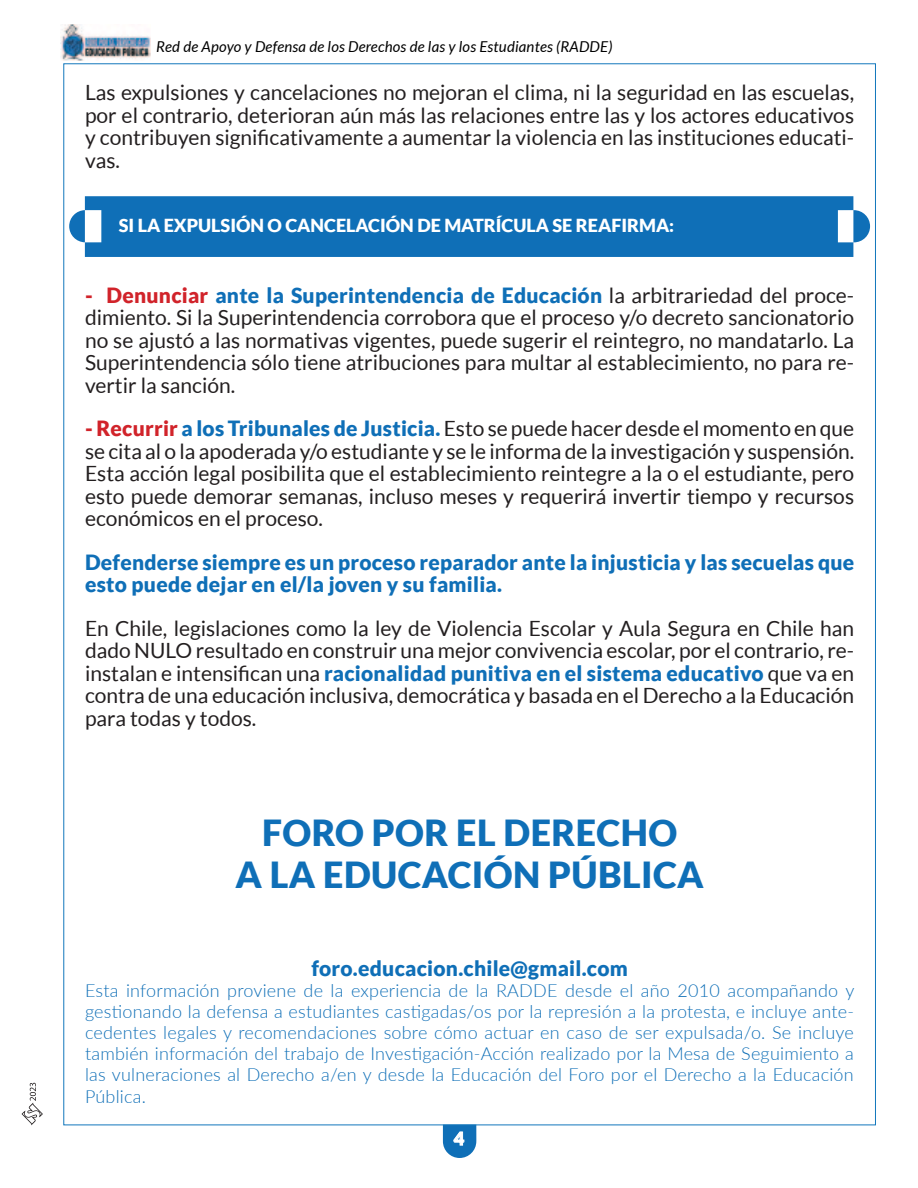
<style>
.page{position:relative;width:918px;height:1188px;background:#fff}
.page>*{position:absolute;margin:0;border:0;box-sizing:border-box;transform-origin:0 0}
.t1{font:900 36px "Lato";letter-spacing:.01em;color:#0f6fb7}
.t2{font:21px/22.5px "Lato";color:#231f20;text-align:justify}
.t3{font:900 21px/22.5px "Lato";letter-spacing:.01em;color:#0f6fb7}
.t4{font:300 18px/21.1px "Lato";letter-spacing:.01em;color:#0f6fb7;text-align:justify}
.t5{font:900 18px "Lato";color:#fff}
.t6{font:italic 15px "Lato";letter-spacing:.01em;color:#000}
.s1{font-weight:900;color:#d1232a}
.s2{font-weight:900;color:#0f6fb7}
</style>
<div class="page">
<svg style="left:443px;top:1125px;width:33px;height:33px"></svg>
<svg style="left:69px;top:196px;width:801px;height:61px;background:#1a75ba"></svg>
<img style="left:60px;top:24px;width:91px;height:36px">
<svg style="left:22px;top:1083px;width:21px;height:42px"></svg>
<p class="t6" style="left:156px;top:38px;width:458px">Red de Apoyo y Defensa de los Derechos de las y los Estudiantes (RADDE)</p>
<p class="t2" style="left:85px;top:81px;width:771px">Las expulsiones y cancelaciones no mejoran el clima, ni la seguridad en las escuelas, por el contrario, deterioran aún más las relaciones entre las y los actores educativos y contribuyen significativamente a aumentar la violencia en las instituciones educati&shy;vas.</p>
<p class="t5" style="left:119px;top:215px;width:557px">SI LA EXPULSIÓN O CANCELACIÓN DE MATRÍCULA SE REAFIRMA:</p>
<p class="t2" style="left:85px;top:284px;width:771px"><span class="s1">- Denunciar</span> <span class="s2">ante la Superintendencia de Educación</span> la arbitrariedad del proce&shy;dimiento. Si la Superintendencia corrobora que el proceso y/o decreto sancionatorio no se ajustó a las normativas vigentes, puede sugerir el reintegro, no mandatarlo. La Superintendencia sólo tiene atribuciones para multar al establecimiento, no para re&shy;vertir la sanción.</p>
<p class="t2" style="left:85px;top:417px;width:771px"><span class="s1">- Recurrir</span> <span class="s2">a los Tribunales de Justicia.</span> Esto se puede hacer desde el momento en que se cita al o la apoderada y/o estudiante y se le informa de la investigación y suspensión.<br>Esta acción legal posibilita que el establecimiento reintegre a la o el estudiante, pero esto puede demorar semanas, incluso meses y requerirá invertir tiempo y recursos económicos en el proceso.</p>
<p class="t3" style="left:85px;top:551px;width:771px">Defenderse siempre es un proceso reparador ante la injusticia y las secuelas que esto puede dejar en el/la joven y su familia.</p>
<p class="t2" style="left:85px;top:617px;width:771px">En Chile, legislaciones como la ley de Violencia Escolar y Aula Segura en Chile han dado NULO resultado en construir una mejor convivencia escolar, por el contrario, re&shy;instalan e intensifican una <span class="s2">racionalidad punitiva en el sistema educativo</span> que va en contra de una educación inclusiva, democrática y basada en el Derecho a la Educación para todas y todos.</p>
<p class="t1" style="left:262px;top:812px;width:417px">FORO POR EL DERECHO</p>
<p class="t1" style="left:236px;top:854px;width:470px">A LA EDUCACIÓN PÚBLICA</p>
<p class="t3" style="left:311px;top:957px;width:318px">foro.educacion.chile@gmail.com</p>
<p class="t4" style="left:85px;top:979px;width:771px">Esta información proviene de la experiencia de la RADDE desde el año 2010 acompañando y gestionando la defensa a estudiantes castigadas/os por la represión a la protesta, e incluye ante&shy;cedentes legales y recomendaciones sobre cómo actuar en caso de ser expulsada/o. Se incluye también información del trabajo de Investigación-Acción realizado por la Mesa de Seguimiento a las vulneraciones al Derecho a/en y desde la Educación del Foro por el Derecho a la Educación Pública.</p>
<p class="t5" style="left:454px;top:1128px;width:12px">4</p>
</div>
